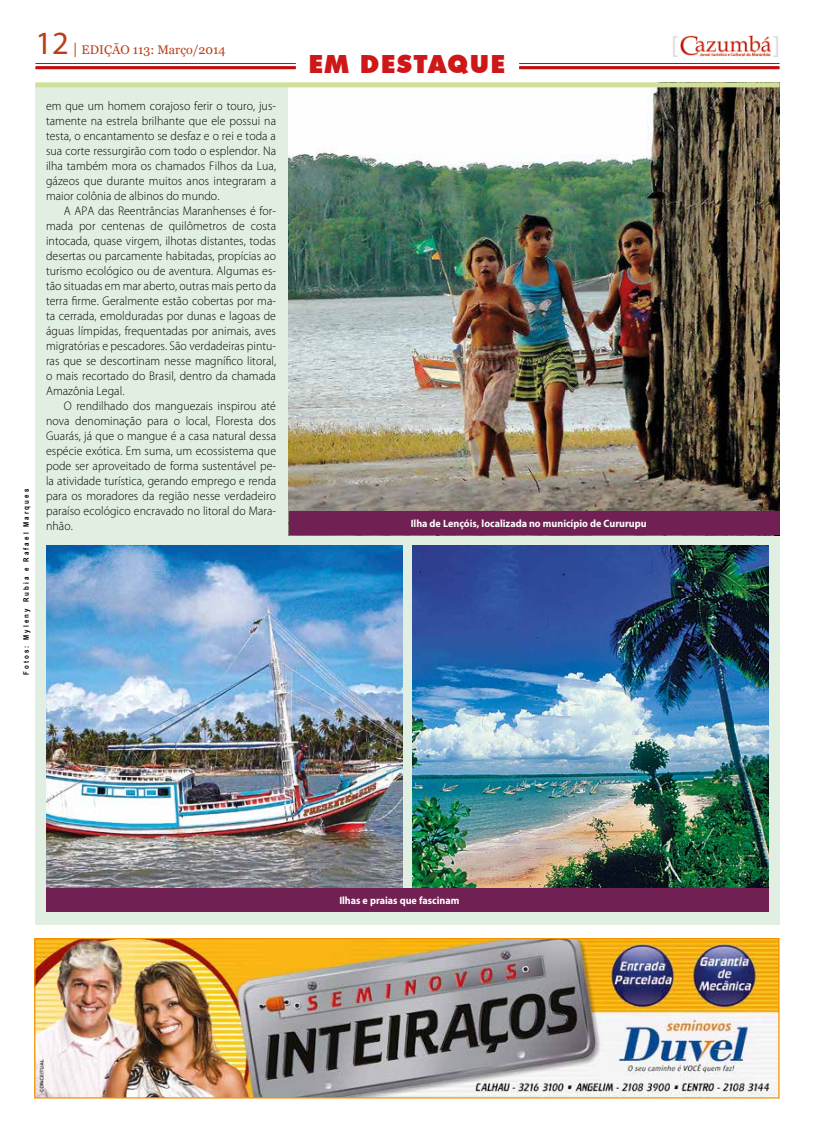
<style>
.page{position:relative;width:815px;height:1134px;background:#fff}
.page>*{position:absolute;margin:0;border:0;box-sizing:border-box;transform-origin:0 0}
.t1{font:900 25px "Futura BT";letter-spacing:.05em;color:#cd1719}
.t2{font:300 12.5px/15px "Myriad Pro";letter-spacing:.005em;color:#000;text-align:justify;scale:.95 1}
.t3{font:12.5px "Georgia";color:#b93f18}
.t4{font:700 10.62px "Myriad Pro";color:#fff;scale:.95 1}
.t5{font:700 7.5px "Arial Narrow";letter-spacing:.28em;color:#000}
.s1{font-family:"Myriad";font-size:32.5px}
.s2{font-size:15px}
</style>
<div class="page">
<img style="left:673px;top:35px;width:105px;height:22px">
<img style="left:36px;top:940px;width:742px;height:156px">
<div style="left:34px;top:938px;width:746px;height:160px;border:1px solid #f39200"></div>
<hr style="left:519px;top:63px;width:261px;height:1px;background:#c00d0e">
<hr style="left:519px;top:66px;width:261px;height:3px;background:#c00d0e">
<hr style="left:35px;top:63px;width:261px;height:1px;background:#c00d0e">
<hr style="left:35px;top:66px;width:261px;height:3px;background:#c00d0e">
<div style="left:35px;top:83px;width:745px;height:842px;background:#e1efe2"></div>
<img style="left:289px;top:87px;width:491px;height:424px">
<div style="left:35px;top:82px;width:745px;height:5px;background:#d0e09b"></div>
<img style="left:46px;top:546px;width:356px;height:342px">
<img style="left:413px;top:546px;width:356px;height:342px">
<div style="left:46px;top:888px;width:723px;height:23px;background:#702052"></div>
<div style="left:289px;top:511px;width:491px;height:24px;background:#702052"></div>
<p class="t3" style="left:35px;top:42px;width:192px"><span class="s1">12</span> <span class="s2">|</span> EDIÇÃO 113: Março/2014</p>
<p class="t5" style="left:21px;top:675px;width:187px;rotate:-90deg">Fotos: Myleny Rubia e Rafael Marques</p>
<p class="t2" style="left:46px;top:98px;width:244px">em que um homem corajoso ferir o touro, jus&shy;tamente na estrela brilhante que ele possui na testa, o encantamento se desfaz e o rei e toda a sua corte ressurgirão com todo o esplendor. Na ilha também mora os chamados Filhos da Lua, gázeos que durante muitos anos integraram a maior colônia de albinos do mundo.</p>
<p class="t2" style="left:46px;top:203px;width:244px;text-indent:18px">A APA das Reentrâncias Maranhenses é for&shy;mada por centenas de quilômetros de costa intocada, quase virgem, ilhotas distantes, todas desertas ou parcamente habitadas, propícias ao turismo ecológico ou de aventura. Algumas es&shy;tão situadas em mar aberto, outras mais perto da terra firme. Geralmente estão cobertas por ma&shy;ta cerrada, emolduradas por dunas e lagoas de águas límpidas, frequentadas por animais, aves migratórias e pescadores. São verdadeiras pintu&shy;ras que se descortinam nesse magnífico litoral, o mais recortado do Brasil, dentro da chamada Amazônia Legal.</p>
<p class="t2" style="left:46px;top:398px;width:244px;text-indent:18px">O rendilhado dos manguezais inspirou até nova denominação para o local, Floresta dos Guarás, já que o mangue é a casa natural dessa espécie exótica. Em suma, um ecossistema que pode ser aproveitado de forma sustentável pe&shy;la atividade turística, gerando emprego e renda para os moradores da região nesse verdadeiro paraíso ecológico encravado no litoral do Mara&shy;nhão.</p>
<h1 class="t1" style="left:309px;top:49px;width:198px">EM DESTAQUE</h1>
<p class="t4" style="left:411px;top:517px;width:250px">Ilha de Lençóis, localizada no município de Cururupu</p>
<p class="t4" style="left:339px;top:893px;width:128px">Ilhas e praias que fascinam</p>
</div>
